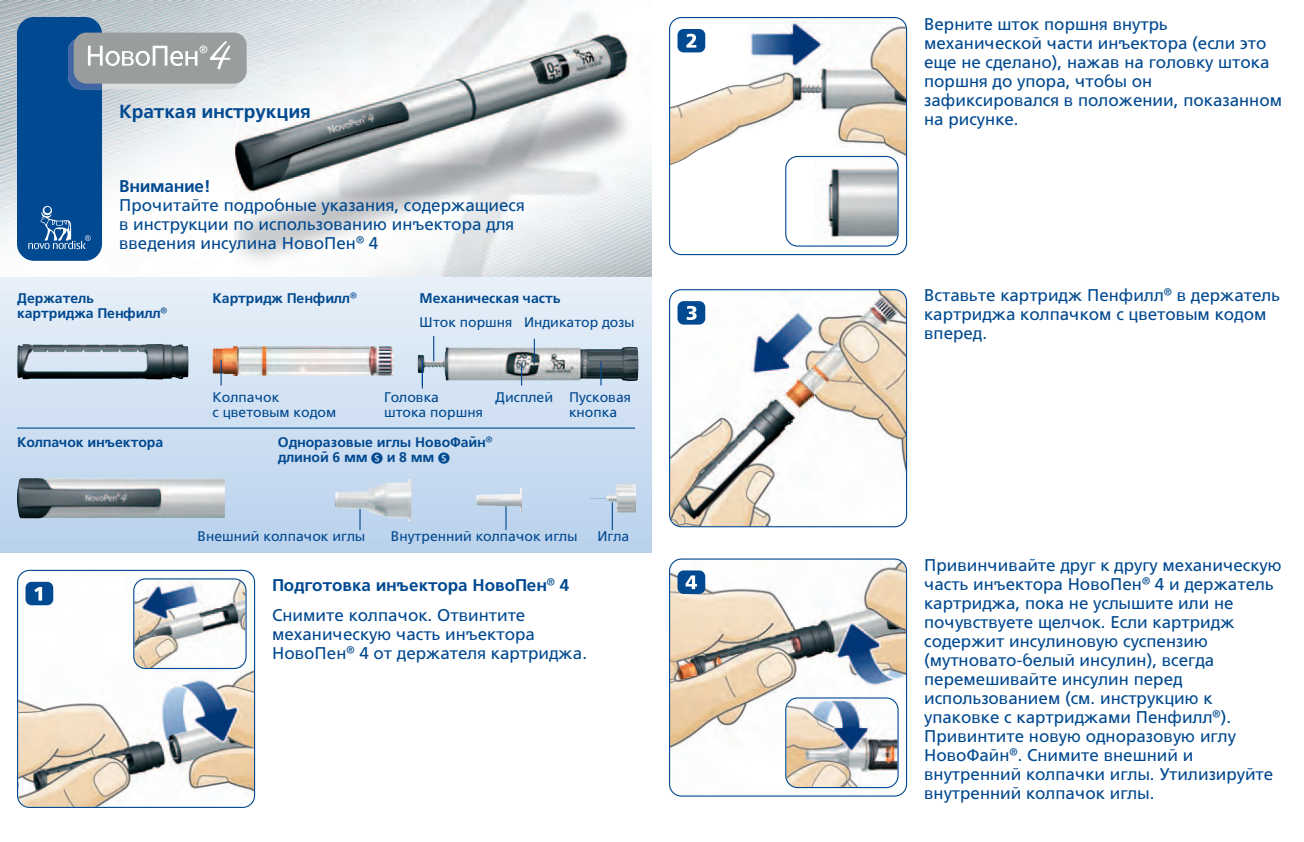
<style>
.page{position:relative;width:1304px;height:842px;background:#fff}
.page>*{position:absolute;margin:0;border:0;box-sizing:border-box;transform-origin:0 0}
.t1{font:19px "A Frutiger 65";color:#014990}
.t2{font:17px/19px "A Frutiger 55";color:#014990}
.t3{font:17px "A Frutiger 65";color:#014990}
.t4{font:14px/15px "A Frutiger 55";color:#014990}
.t5{font:14px/15px "A Frutiger 65";color:#014990}
.s1{font-size:12px}
</style>
<div class="page">
<img style="left:0;top:0;width:652px;height:278px">
<div style="left:0;top:278px;width:652px;height:275px;background:linear-gradient(to bottom,#e7eff8,#b9d1ec)"></div>
<img style="left:18px;top:571px;width:236px;height:236px;border-radius:11px">
<div style="left:17px;top:570px;width:238px;height:238px;border:2px solid #014990;border-radius:12px"></div>
<img style="left:17px;top:344px;width:171px;height:35px">
<img style="left:213px;top:346px;width:181px;height:30px">
<img style="left:418px;top:347px;width:220px;height:33px">
<svg style="left:433px;top:336px;width:1px;height:25px"></svg>
<svg style="left:534px;top:339px;width:1px;height:25px"></svg>
<svg style="left:221px;top:360px;width:1px;height:26px"></svg>
<svg style="left:422px;top:360px;width:1px;height:28px"></svg>
<svg style="left:521px;top:364px;width:1px;height:22px"></svg>
<hr style="left:600px;top:361px;width:2px;height:25px;background:#014990">
<div style="left:17px;top:17px;width:85px;height:244px;background:#014990;border-radius:17px"></div>
<svg style="left:28px;top:206px;width:63px;height:43px"></svg>
<hr style="left:17px;top:427px;width:618px;height:2px;background:#014990">
<svg style="left:26px;top:582px;width:27px;height:23px"></svg>
<img style="left:134px;top:579px;width:111px;height:89px;border-radius:11px">
<div style="left:133px;top:578px;width:114px;height:91px;border:2px solid #014990;border-radius:12px"></div>
<hr style="left:359px;top:505px;width:2px;height:25px;background:#014990">
<hr style="left:505px;top:505px;width:2px;height:25px;background:#014990">
<hr style="left:612px;top:499px;width:1px;height:31px;background:#014990">
<img style="left:17px;top:478px;width:208px;height:40px">
<img style="left:476px;top:487px;width:46px;height:26px">
<img style="left:590px;top:484px;width:46px;height:29px">
<img style="left:335px;top:479px;width:77px;height:42px">
<div style="left:74px;top:33px;width:173px;height:51px;background:#999d9d;border-radius:13px"></div>
<svg style="left:68px;top:38px;width:173px;height:51px"></svg>
<img style="left:670px;top:18px;width:236px;height:147px">
<div style="left:669px;top:17px;width:238px;height:238px;border:2px solid #014990;border-radius:12px"></div>
<img style="left:670px;top:290px;width:236px;height:236px;border-radius:11px">
<div style="left:669px;top:289px;width:238px;height:238px;border:2px solid #014990;border-radius:12px"></div>
<img style="left:670px;top:560px;width:236px;height:235px;border-radius:11px">
<div style="left:669px;top:558px;width:238px;height:239px;border:2px solid #014990;border-radius:12px"></div>
<img style="left:815px;top:160px;width:82px;height:84px">
<div style="left:785px;top:156px;width:114px;height:91px;border:2px solid #014990;border-radius:12px"></div>
<img style="left:786px;top:698px;width:111px;height:89px;border-radius:11px">
<div style="left:785px;top:697px;width:114px;height:91px;border:2px solid #014990;border-radius:12px"></div>
<svg style="left:677px;top:29px;width:28px;height:23px"></svg>
<svg style="left:677px;top:301px;width:28px;height:24px"></svg>
<svg style="left:677px;top:570px;width:28px;height:24px"></svg>
<p class="t1" style="left:119px;top:99px;width:193px">Краткая инструкция</p>
<p class="t3" style="left:119px;top:175px;width:93px">Внимание!</p>
<p class="t2" style="left:119px;top:197px;width:407px">Прочитайте подробные указания, содержащиеся в инструкции по использованию инъектора для введения инсулина НовоПен® 4</p>
<p class="t5" style="left:17px;top:290px;width:152px">Держатель картриджа Пенфилл®</p>
<p class="t5" style="left:213px;top:290px;width:146px">Картридж Пенфилл®</p>
<p class="t4" style="left:213px;top:391px;width:125px">Колпачок<br>с цветовым кодом</p>
<p class="t5" style="left:420px;top:290px;width:143px">Механическая часть</p>
<p class="t4" style="left:420px;top:316px;width:216px">Шток поршня Индикатор дозы</p>
<p class="t4" style="left:384px;top:391px;width:100px">Головка штока поршня</p>
<p class="t4" style="left:569px;top:391px;width:63px;text-indent:-73px">Дисплей Пусковая кнопка</p>
<p class="t5" style="left:17px;top:434px;width:148px">Колпачок инъектора</p>
<p class="t5" style="left:278px;top:434px;width:216px">Одноразовые иглы НовоФайн® длиной 6 мм <span class="s1">Ⓢ</span> и 8 мм <span class="s1">Ⓢ</span></p>
<p class="t4" style="left:198px;top:530px;width:169px">Внешний колпачок иглы</p>
<p class="t4" style="left:391px;top:530px;width:188px">Внутренний колпачок иглы</p>
<p class="t4" style="left:597px;top:530px;width:33px">Игла</p>
<p class="t3" style="left:272px;top:574px;width:298px">Подготовка инъектора НовоПен® 4</p>
<p class="t2" style="left:272px;top:608px;width:316px">Снимите колпачок. Отвинтите механическую часть инъектора<br>НовоПен® 4 от держателя картриджа.</p>
<p class="t2" style="left:924px;top:16px;width:359px">Верните шток поршня внутрь механической части инъектора (если это еще не сделано), нажав на головку штока поршня до упора, чтобы он зафиксировался в положении, показанном на рисунке.</p>
<p class="t2" style="left:924px;top:287px;width:358px">Вставьте картридж Пенфилл® в держатель картриджа колпачком с цветовым кодом вперед.</p>
<p class="t2" style="left:924px;top:558px;width:359px">Привинчивайте друг к другу механическую часть инъектора НовоПен® 4 и держатель картриджа, пока не услышите или не почувствуете щелчок. Если картридж содержит инсулиновую суспензию (мутновато-белый инсулин), всегда перемешивайте инсулин перед использованием (см. инструкцию к упаковке с картриджами Пенфилл®).<br>Привинтите новую одноразовую иглу НовоФайн®. Снимите внешний и внутренний колпачки иглы. Утилизируйте внутренний колпачок иглы.</p>
</div>
